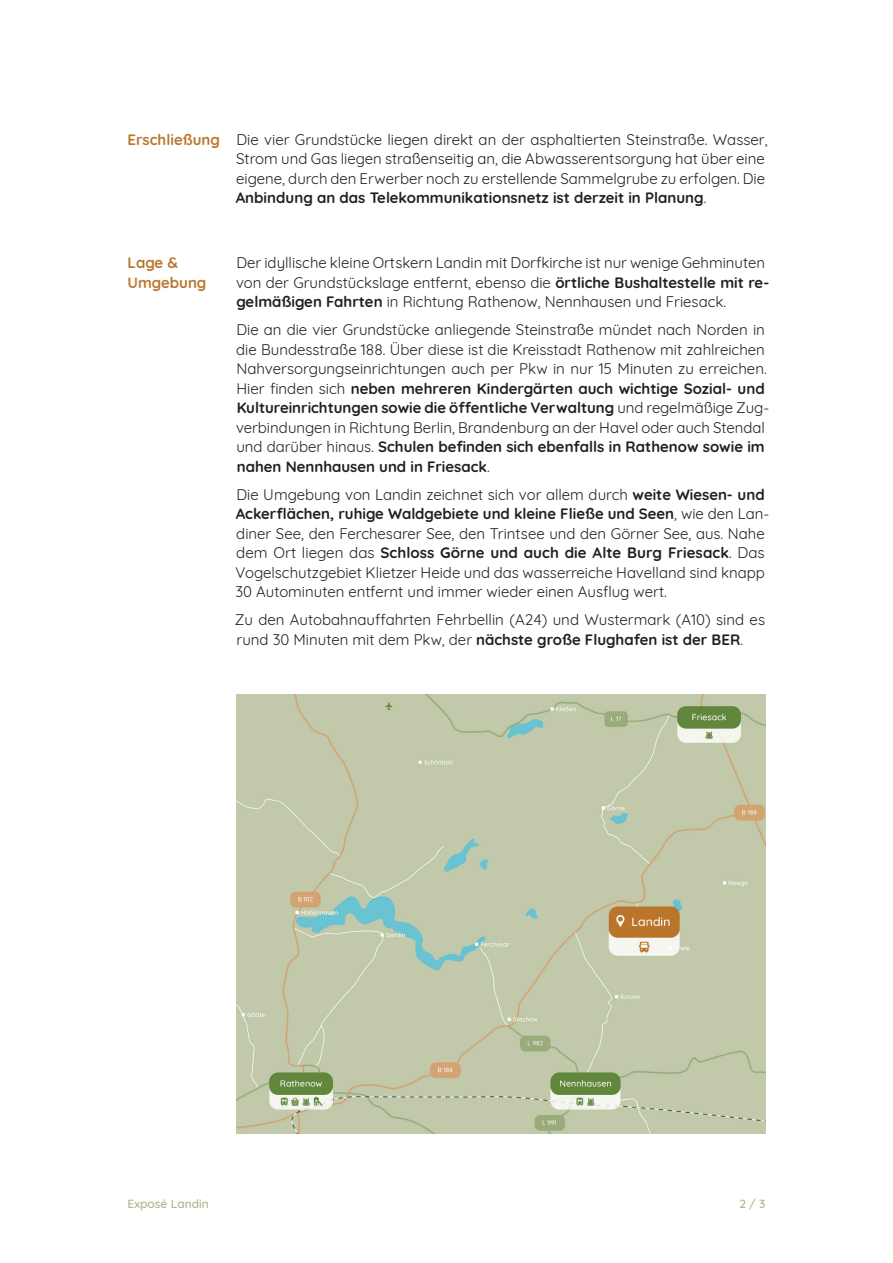
<style>
.page{position:relative;width:893px;height:1263px;background:#fff}
.page>*{position:absolute;margin:0;border:0;box-sizing:border-box;transform-origin:0 0}
.t1{font:15px/19.5px "Quicksand";color:#231f20}
.t2{font:700 15px/19.5px "Quicksand";color:#ba772d}
.t3{font:500 12px "Quicksand";color:#a9ba8c}
.s1{font-weight:700}
</style>
<div class="page">
<img style="left:236px;top:695px;width:529px;height:438px">
<p class="t2" style="left:128px;top:129px;width:94px">Erschließung</p>
<p class="t1" style="left:236px;top:128px;width:533px">Die vier Grundstücke liegen direkt an der asphaltierten Steinstraße. Wasser, Strom und Gas liegen straßenseitig an, die Abwasserentsorgung hat über eine eigene, durch den Erwerber noch zu erstellende Sammelgrube zu erfolgen. Die <span class="s1">Anbindung an das Telekommunikationsnetz ist derzeit in Planung</span>.</p>
<p class="t2" style="left:128px;top:252px;width:80px">Lage &amp;<br>Umgebung</p>
<p class="t1" style="left:236px;top:252px;width:535px">Der idyllische kleine Ortskern Landin mit Dorfkirche ist nur wenige Gehminuten von der Grundstückslage entfernt, ebenso die <span class="s1">örtliche Bushaltestelle mit re&shy;gelmäßigen Fahrten</span> in Richtung Rathenow, Nennhausen und Friesack.</p>
<p class="t1" style="left:236px;top:319px;width:535px">Die an die vier Grundstücke anliegende Steinstraße mündet nach Norden in die Bundesstraße 188. Über diese ist die Kreisstadt Rathenow mit zahlreichen Nahversorgungseinrichtungen auch per Pkw in nur 15 Minuten zu erreichen.<br>Hier finden sich <span class="s1">neben mehreren Kindergärten auch wichtige Sozial- und Kultureinrichtungen sowie die öffentliche Verwaltung</span> und regelmäßige Zug&shy;verbindungen in Richtung Berlin, Brandenburg an der Havel oder auch Stendal und darüber hinaus. <span class="s1">Schulen befinden sich ebenfalls in Rathenow sowie im nahen Nennhausen und in Friesack</span>.</p>
<p class="t1" style="left:235px;top:483px;width:535px">Die Umgebung von Landin zeichnet sich vor allem durch <span class="s1">weite Wiesen- und Ackerflächen, ruhige Waldgebiete und kleine Fließe und Seen</span>, wie den Lan&shy;diner See, den Ferchesarer See, den Trintsee und den Görner See, aus. Nahe dem Ort liegen das <span class="s1">Schloss Görne und auch die Alte Burg Friesack</span>. Das Vogelschutzgebiet Klietzer Heide und das wasserreiche Havelland sind knapp 30 Autominuten entfernt und immer wieder einen Ausflug wert.</p>
<p class="t1" style="left:235px;top:609px;width:532px">Zu den Autobahnauffahrten Fehrbellin (A24) und Wustermark (A10) sind es rund 30 Minuten mit dem Pkw, der <span class="s1">nächste große Flughafen ist der BER</span>.</p>
<p class="t3" style="left:128px;top:1194px;width:83px">Exposé Landin</p>
<p class="t3" style="left:739px;top:1194px;width:28px">2 / 3</p>
</div>
